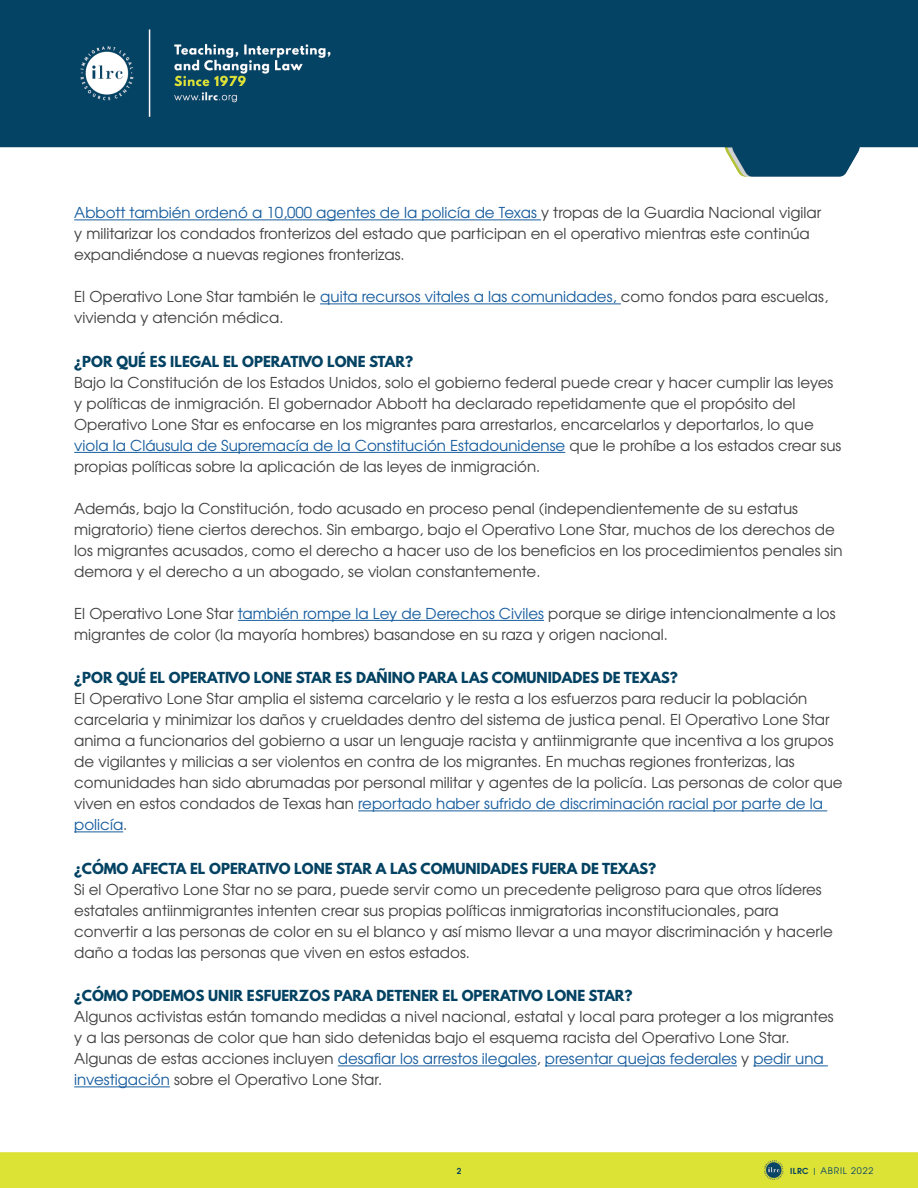
<style>
.page{position:relative;width:918px;height:1188px;background:#fff}
.page>*{position:absolute;margin:0;border:0;box-sizing:border-box;transform-origin:0 0}
.t1{font:15px/21px "Te X Gyre Adventor";color:#424142}
.t2{font:700 13.5px "League Spartan";color:#034262}
.t3{font:9px "Te X Gyre Adventor";letter-spacing:.09em;color:#024161}
.t4{font:8.25px "Te X Gyre Adventor";letter-spacing:.055em;color:#024161}
.t5{font:700 8.25px "Te X Gyre Adventor";color:#024161}
.s1{color:#175d9e}
.s2{font-weight:700}
</style>
<div class="page">
<div style="left:0;top:1152px;width:918px;height:36px;background:#dde335"></div>
<img style="left:0;top:0;width:918px;height:176px">
<hr style="left:74px;top:219px;width:467px;height:1px;background:#175d9e">
<hr style="left:320px;top:303px;width:301px;height:1px;background:#175d9e">
<hr style="left:74px;top:452px;width:491px;height:1px;background:#175d9e">
<hr style="left:238px;top:620px;width:306px;height:1px;background:#175d9e">
<hr style="left:358px;top:810px;width:469px;height:1px;background:#175d9e">
<hr style="left:74px;top:831px;width:49px;height:1px;background:#175d9e">
<hr style="left:338px;top:1065px;width:199px;height:1px;background:#175d9e">
<hr style="left:545px;top:1065px;width:192px;height:1px;background:#175d9e">
<hr style="left:753px;top:1065px;width:75px;height:1px;background:#175d9e">
<hr style="left:74px;top:1086px;width:96px;height:1px;background:#175d9e">
<div style="left:819px;top:1165px;width:60px;height:13px;background:#dce239"></div>
<p class="t1" style="left:74px;top:201px;width:748px"><span class="s1">Abbott también ordenó a 10,000 agentes de la policía de Texas</span> y tropas de la Guardia Nacional vigilar y militarizar los condados fronterizos del estado que participan en el operativo mientras este continúa expandiéndose a nuevas regiones fronterizas.</p>
<p class="t1" style="left:74px;top:285px;width:755px">El Operativo Lone Star también le <span class="s1">quita recursos vitales a las comunidades,</span> como fondos para escuelas, vivienda y atención médica.</p>
<p class="t2" style="left:74px;top:351px;width:340px">¿POR QUÉ ES ILEGAL EL OPERATIVO LONE STAR?</p>
<p class="t1" style="left:74px;top:371px;width:769px">Bajo la Constitución de los Estados Unidos, solo el gobierno federal puede crear y hacer cumplir las leyes y políticas de inmigración. El gobernador Abbott ha declarado repetidamente que el propósito del Operativo Lone Star es enfocarse en los migrantes para arrestarlos, encarcelarlos y deportarlos, lo que <span class="s1">viola la Cláusula de Supremacía de la Constitución Estadounidense</span> que le prohíbe a los estados crear sus propias políticas sobre la aplicación de las leyes de inmigración.</p>
<p class="t1" style="left:74px;top:497px;width:770px">Además, bajo la Constitución, todo acusado en proceso penal (independientemente de su estatus migratorio) tiene ciertos derechos. Sin embargo, bajo el Operativo Lone Star, muchos de los derechos de los migrantes acusados, como el derecho a hacer uso de los beneficios en los procedimientos penales sin demora y el derecho a un abogado, se violan constantemente.</p>
<p class="t1" style="left:74px;top:602px;width:763px">El Operativo Lone Star <span class="s1">también rompe la Ley de Derechos Civiles</span> porque se dirige intencionalmente a los migrantes de color (la mayoría hombres) basandose en su raza y origen nacional.</p>
<p class="t2" style="left:74px;top:667px;width:605px">¿POR QUÉ EL OPERATIVO LONE STAR ES DAÑINO PARA LAS COMUNIDADES DE TEXAS?</p>
<p class="t1" style="left:74px;top:687px;width:770px">El Operativo Lone Star amplia el sistema carcelario y le resta a los esfuerzos para reducir la población carcelaria y minimizar los daños y crueldades dentro del sistema de justica penal. El Operativo Lone Star anima a funcionarios del gobierno a usar un lenguaje racista y antiinmigrante que incentiva a los grupos de vigilantes y milicias a ser violentos en contra de los migrantes. En muchas regiones fronterizas, las comunidades han sido abrumadas por personal militar y agentes de la policía. Las personas de color que viven en estos condados de Texas han <span class="s1">reportado haber sufrido de discriminación racial por parte de la policía</span>.</p>
<p class="t2" style="left:74px;top:858px;width:583px">¿CÓMO AFECTA EL OPERATIVO LONE STAR A LAS COMUNIDADES FUERA DE TEXAS?</p>
<p class="t1" style="left:74px;top:878px;width:760px">Si el Operativo Lone Star no se para, puede servir como un precedente peligroso para que otros líderes estatales antiinmigrantes intenten crear sus propias políticas inmigratorias inconstitucionales, para convertir a las personas de color en su el blanco y así mismo llevar a una mayor discriminación y hacerle daño a todas las personas que viven en estos estados.</p>
<p class="t2" style="left:74px;top:985px;width:560px">¿CÓMO PODEMOS UNIR ESFUERZOS PARA DETENER EL OPERATIVO LONE STAR?</p>
<p class="t1" style="left:74px;top:1005px;width:761px">Algunos activistas están tomando medidas a nivel nacional, estatal y local para proteger a los migrantes y a las personas de color que han sido detenidas bajo el esquema racista del Operativo Lone Star.<br>Algunas de estas acciones incluyen <span class="s1">desafiar los arrestos ilegales</span>, <span class="s1">presentar quejas federales</span> y <span class="s1">pedir una investigación</span> sobre el Operativo Lone Star.</p>
<p class="t3" style="left:820px;top:1163px;width:55px">ABRIL 2022</p>
<p class="t5" style="left:457px;top:1163px;width:6px">2</p>
<p class="t4" style="left:790px;top:1164px;width:88px"><span class="s2">ILRC</span> | MONTH YEAR</p>
</div>
